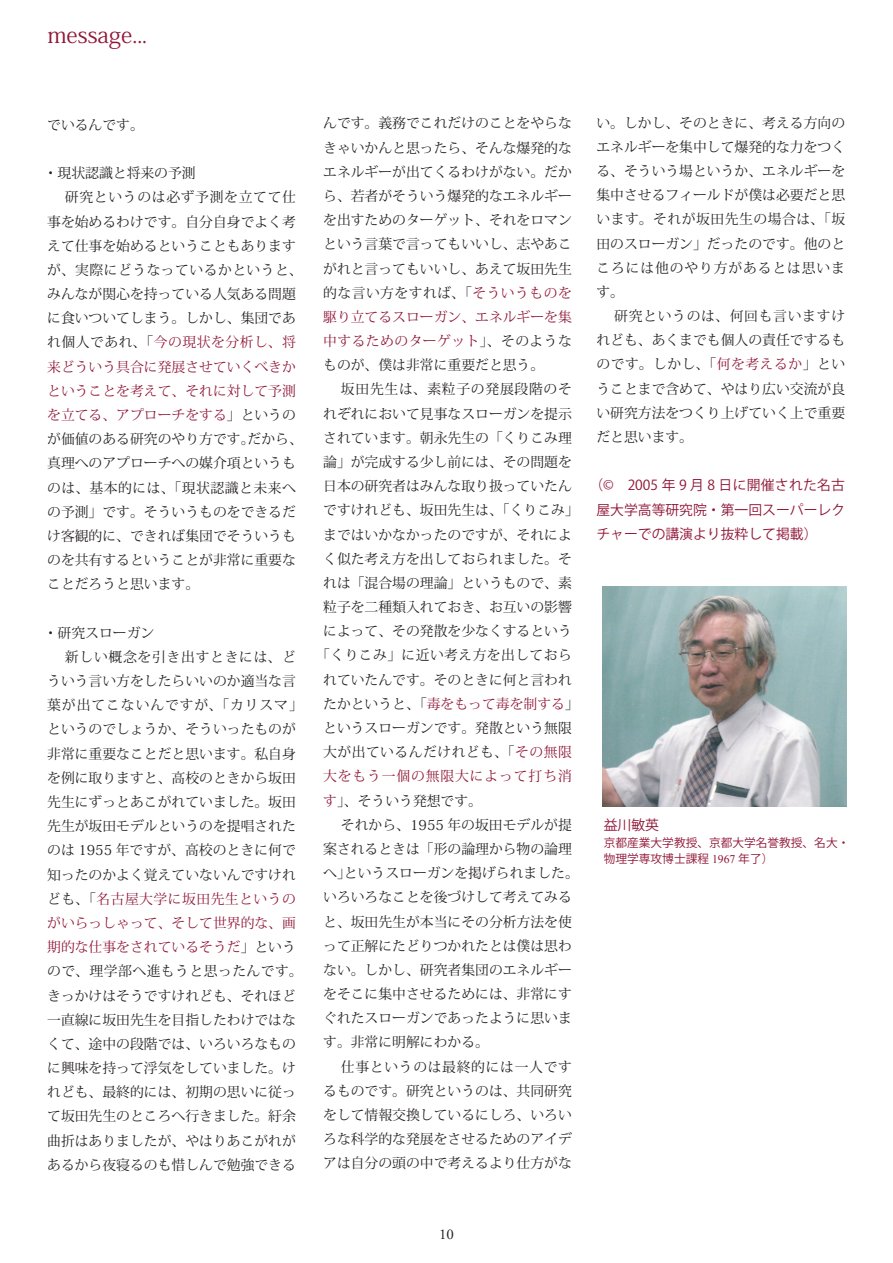
<style>
.page{position:relative;width:893px;height:1263px;background:#fff}
.page>*{position:absolute;margin:0;border:0;box-sizing:border-box;transform-origin:0 0}
.t1{font:22.35px "Koz Min Std";color:#901636}
.t2{font:14.85px "Adobe Garamond Pro";color:#231f20}
.t3{font:13.8px/24.2px "Koz Min Std";color:#231f20;text-align:justify}
.t4{font:13.8px "Koz Min Std";color:#901636}
.t5{font:13.8px "Koz Min Std";letter-spacing:.035em;color:#231f20}
.t6{font:13.8px "Koz Min Std";letter-spacing:.05em;color:#231f20}
.t7{font:13.8px/24.2px "Koz Go Std";color:#901636;text-align:justify}
.t8{font:13.8px "Koz Min Std";letter-spacing:.035em;color:#901636}
.t9{font:13.8px "Koz Min Std";letter-spacing:.065em;color:#231f20}
.t10{font:13.8px "Koz Min Std";letter-spacing:.03em;color:#231f20}
.t11{font:13.8px "Koz Min Std";letter-spacing:.06em;color:#901636}
.t12{font:11.7px/15.9px "Koz Go Std";color:#901636}
.s1{color:#231f20}
.s2{color:#901636}
.s3{font-family:"Times New Roman"}
</style>
<div class="page">
<img style="left:603px;top:587px;width:243px;height:219px">
<h1 class="t1" style="left:47px;top:21px;width:101px">message...</h1>
<p class="t3" style="left:47px;top:113px;width:98px">でいるんです。</p>
<p class="t3" style="left:44px;top:161px;width:154px">・現状認識と将来の予測</p>
<p class="t6" style="left:65px;top:189px;width:233px">研究というのは必ず予測を立てて仕</p>
<p class="t3" style="left:47px;top:210px;width:250px">事を始めるわけです。自分自身でよく考</p>
<p class="t3" style="left:47px;top:234px;width:250px">えて仕事を始めるということもあります</p>
<p class="t5" style="left:47px;top:261px;width:257px">が、実際にどうなっているかというと、</p>
<p class="t3" style="left:47px;top:282px;width:250px">みんなが関心を持っている人気ある問題</p>
<p class="t3" style="left:47px;top:306px;width:250px">に食いついてしまう。しかし、集団であ</p>
<p class="t8" style="left:47px;top:334px;width:250px"><span class="s1">れ個人であれ、「</span>今の現状を分析し、将</p>
<p class="t4" style="left:47px;top:358px;width:250px">来どういう具合に発展させていくべきか</p>
<p class="t4" style="left:47px;top:382px;width:250px">ということを考えて、それに対して予測</p>
<p class="t4" style="left:47px;top:406px;width:250px">を立てる、アプローチをする<span class="s1">」というの</span></p>
<p class="t3" style="left:47px;top:427px;width:257px">が価値のある研究のやり方です。だから、</p>
<p class="t3" style="left:47px;top:451px;width:250px">真理へのアプローチへの媒介項というも</p>
<p class="t5" style="left:47px;top:479px;width:250px">のは、基本的には、「現状認識と未来へ</p>
<p class="t3" style="left:47px;top:500px;width:250px">の予測」です。そういうものをできるだ</p>
<p class="t3" style="left:47px;top:524px;width:250px">け客観的に、できれば集団でそういうも</p>
<p class="t3" style="left:47px;top:548px;width:250px">のを共有するということが非常に重要な</p>
<p class="t3" style="left:47px;top:572px;width:154px">ことだろうと思います。</p>
<p class="t3" style="left:44px;top:621px;width:112px">・研究スローガン</p>
<p class="t6" style="left:65px;top:648px;width:232px">新しい概念を引き出すときには、ど</p>
<p class="t3" style="left:47px;top:669px;width:250px">ういう言い方をしたらいいのか適当な言</p>
<p class="t9" style="left:47px;top:697px;width:257px">葉が出てこないんですが、「カリスマ」</p>
<p class="t3" style="left:47px;top:717px;width:250px">というのでしょうか、そういったものが</p>
<p class="t3" style="left:47px;top:742px;width:250px">非常に重要なことだと思います。私自身</p>
<p class="t3" style="left:47px;top:766px;width:250px">を例に取りますと、高校のときから坂田</p>
<p class="t3" style="left:47px;top:790px;width:250px">先生にずっとあこがれていました。坂田</p>
<p class="t3" style="left:47px;top:814px;width:250px">先生が坂田モデルというのを提唱された</p>
<p class="t3" style="left:47px;top:838px;width:250px">のは 1955 年ですが、高校のときに何で</p>
<p class="t3" style="left:47px;top:862px;width:250px">知ったのかよく覚えていないんですけれ</p>
<p class="t8" style="left:47px;top:890px;width:250px"><span class="s1">ども、「</span>名古屋大学に坂田先生というの</p>
<p class="t4" style="left:47px;top:914px;width:250px">がいらっしゃって、そして世界的な、画</p>
<p class="t4" style="left:47px;top:938px;width:250px">期的な仕事をされているそうだ<span class="s1">」という</span></p>
<p class="t5" style="left:47px;top:963px;width:257px">ので、理学部へ進もうと思ったんです。</p>
<p class="t3" style="left:47px;top:983px;width:250px">きっかけはそうですけれども、それほど</p>
<p class="t3" style="left:47px;top:1008px;width:250px">一直線に坂田先生を目指したわけではな</p>
<p class="t3" style="left:47px;top:1032px;width:250px">くて、途中の段階では、いろいろなもの</p>
<p class="t3" style="left:47px;top:1056px;width:250px">に興味を持って浮気をしていました。け</p>
<p class="t3" style="left:47px;top:1080px;width:250px">れども、最終的には、初期の思いに従っ</p>
<p class="t3" style="left:47px;top:1104px;width:250px">て坂田先生のところへ行きました。紆余</p>
<p class="t3" style="left:47px;top:1128px;width:250px">曲折はありましたが、やはりあこがれが</p>
<p class="t3" style="left:47px;top:1153px;width:250px">あるから夜寝るのも惜しんで勉強できる</p>
<p class="t3" style="left:323px;top:111px;width:250px">んです。義務でこれだけのことをやらなきゃいかんと思ったら、そんな爆発的なエネルギーが出てくるわけがない。だから、若者がそういう爆発的なエネルギーを出すためのターゲット、それをロマンという言葉で言ってもいいし、志やあこがれと言ってもいいし、あえて坂田先生的な言い方をすれば、「<span class="s2">そういうものを駆り立てるスローガン、エネルギーを集中するためのターゲット</span>」、そのようなものが、僕は非常に重要だと思う。</p>
<p class="t6" style="left:341px;top:381px;width:232px">坂田先生は、素粒子の発展段階のそ</p>
<p class="t3" style="left:323px;top:402px;width:250px">れぞれにおいて見事なスローガンを提示</p>
<p class="t3" style="left:323px;top:426px;width:250px">されています。朝永先生の「くりこみ理</p>
<p class="t3" style="left:323px;top:450px;width:250px">論」が完成する少し前には、その問題を</p>
<p class="t3" style="left:323px;top:474px;width:250px">日本の研究者はみんな取り扱っていたん</p>
<p class="t3" style="left:323px;top:498px;width:257px">ですけれども、坂田先生は、「くりこみ」</p>
<p class="t3" style="left:323px;top:522px;width:250px">まではいかなかったのですが、それによ</p>
<p class="t3" style="left:323px;top:547px;width:250px">く似た考え方を出しておられました。そ</p>
<p class="t3" style="left:323px;top:571px;width:250px">れは「混合場の理論」というもので、素</p>
<p class="t3" style="left:323px;top:595px;width:250px">粒子を二種類入れておき、お互いの影響</p>
<p class="t3" style="left:323px;top:619px;width:250px">によって、その発散を少なくするという</p>
<p class="t10" style="left:316px;top:647px;width:257px">「くりこみ」に近い考え方を出しておら</p>
<p class="t3" style="left:323px;top:668px;width:250px">れていたんです。そのときに何と言われ</p>
<p class="t4" style="left:323px;top:695px;width:257px"><span class="s1">たかというと、「</span>毒をもって毒を制する<span class="s1">」</span></p>
<p class="t3" style="left:323px;top:716px;width:250px">というスローガンです。発散という無限</p>
<p class="t5" style="left:323px;top:744px;width:250px">大が出ているんだけれども、「<span class="s2">その無限</span></p>
<p class="t11" style="left:323px;top:768px;width:250px">大をもう一個の無限大によって打ち消</p>
<p class="t3" style="left:323px;top:788px;width:160px"><span class="s2">す</span>」、そういう発想です。</p>
<p class="t3" style="left:341px;top:813px;width:232px">それから、1955 年の坂田モデルが提</p>
<p class="t3" style="left:323px;top:837px;width:250px">案されるときは「形の論理から物の論理</p>
<p class="t3" style="left:323px;top:861px;width:257px">へ」というスローガンを掲げられました。</p>
<p class="t3" style="left:323px;top:885px;width:250px">いろいろなことを後づけして考えてみる</p>
<p class="t3" style="left:323px;top:909px;width:250px">と、坂田先生が本当にその分析方法を使</p>
<p class="t3" style="left:323px;top:934px;width:250px">って正解にたどりつかれたとは僕は思わ</p>
<p class="t3" style="left:323px;top:958px;width:250px">ない。しかし、研究者集団のエネルギー</p>
<p class="t3" style="left:323px;top:982px;width:250px">をそこに集中させるためには、非常にす</p>
<p class="t3" style="left:323px;top:1006px;width:250px">ぐれたスローガンであったように思いま</p>
<p class="t3" style="left:323px;top:1030px;width:167px">す。非常に明解にわかる。</p>
<p class="t6" style="left:341px;top:1058px;width:233px">仕事というのは最終的には一人です</p>
<p class="t3" style="left:323px;top:1079px;width:250px">るものです。研究というのは、共同研究</p>
<p class="t3" style="left:323px;top:1103px;width:250px">をして情報交換しているにしろ、いろい</p>
<p class="t3" style="left:323px;top:1127px;width:250px">ろな科学的な発展をさせるためのアイデ</p>
<p class="t3" style="left:323px;top:1151px;width:250px">アは自分の頭の中で考えるより仕方がな</p>
<p class="t2" style="left:439px;top:1225px;width:16px">10</p>
<p class="t3" style="left:596px;top:111px;width:250px">い。しかし、そのときに、考える方向のエネルギーを集中して爆発的な力をつくる、そういう場というか、エネルギーを集中させるフィールドが僕は必要だと思います。それが坂田先生の場合は、「坂田のスローガン」だったのです。他のところには他のやり方があるとは思います。</p>
<p class="t3" style="left:596px;top:304px;width:250px;text-indent:18px">研究というのは、何回も言いますけれども、あくまでも個人の責任でするものです。しかし、「<span class="s2">何を考えるか</span>」ということまで含めて、やはり広い交流が良い研究方法をつくり上げていく上で重要だと思います。</p>
<p class="t7" style="left:596px;top:474px;width:250px;text-indent:-7px">（© 2005 年 9 月 8 日に開催された名古屋大学高等研究院・第一回スーパーレクチャーでの講演より抜粋して掲載）</p>
<p class="t7" style="left:604px;top:814px;width:57px">益川敏英</p>
<p class="t12" style="left:604px;top:835px;width:247px">京都産業大学教授、京都大学名誉教授、名大・物理学専攻博士課程 <span class="s3">1967</span> 年了）</p>
</div>
